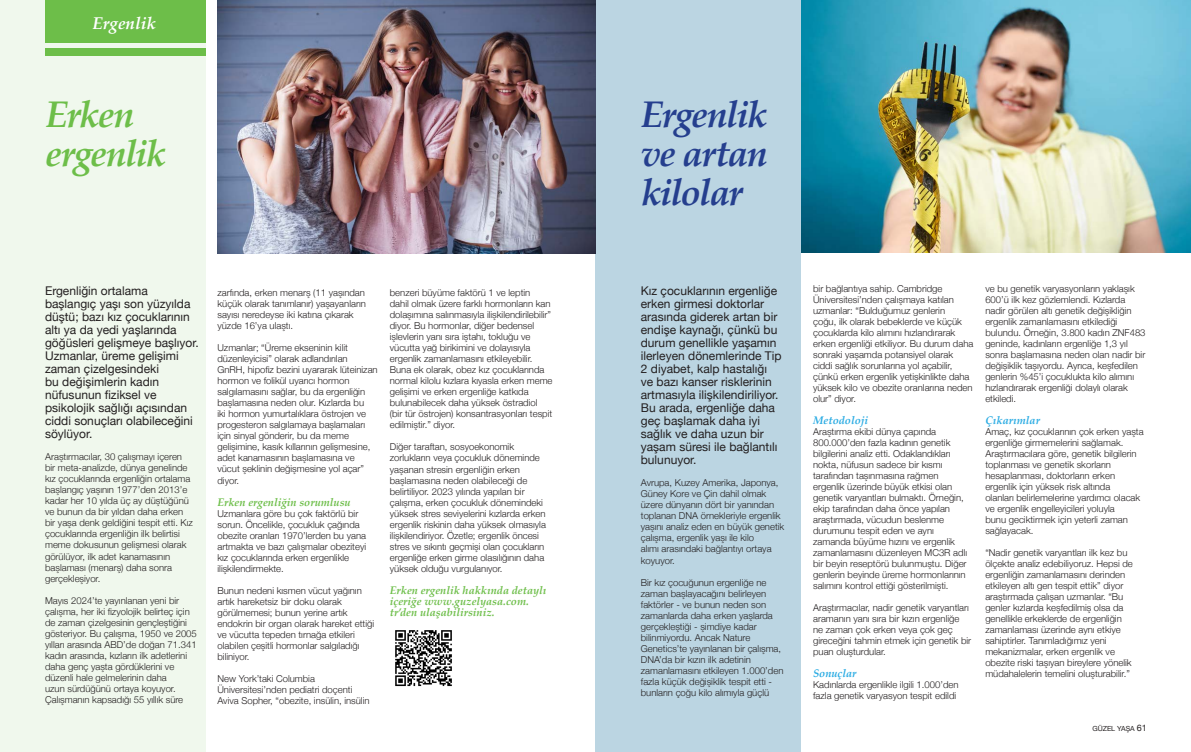
<style>
.page{position:relative;width:1191px;height:752px;background:#fff}
.page>*{position:absolute;margin:0;border:0;box-sizing:border-box;transform-origin:0 0}
.t1{font:italic 700 37px/39px "Palatino Linotype";letter-spacing:-.045em;color:#253f8e;text-align:justify}
.t2{font:italic 700 37px "Palatino Linotype";letter-spacing:-.045em;color:#6dbe49}
.t3{font:italic 700 17px "Palatino Linotype";color:#fff}
.KUTU{font:12px/13px "Helvetica Neue";color:#231f20}
.KUTU-2{font:italic 700 11px/11px "Palatino Linotype";color:#6dbe49}
.KUTU-3{font:italic 700 11px "Palatino Linotype";color:#29abe3}
.KUTU-4{font:300 9.5px/11px "Helvetica Neue";color:#231f20}
.t4{font:7px "Helvetica Neue";color:#231f20}
.s1{font-size:9px}
</style>
<div class="page">
<img style="left:801px;top:0;width:390px;height:253px">
<div style="left:595px;top:0;width:206px;height:751px;background:#bbd5e2"></div>
<div style="left:0;top:0;width:205px;height:751px;background:#f0f8ed"></div>
<div style="left:45px;top:48px;width:161px;height:8px;background:#6dbe49"></div>
<div style="left:45px;top:0;width:161px;height:43px;background:#6dbe49"></div>
<img style="left:217px;top:0;width:378px;height:253px">
<img style="left:395px;top:630px;width:57px;height:57px">
<p class="t3" style="left:93px;top:11px;width:65px">Ergenlik</p>
<p class="t2" style="left:45px;top:88px;width:91px">Erken</p>
<p class="t2" style="left:45px;top:127px;width:122px">ergenlik</p>
<p class="KUTU" style="left:45px;top:285px;width:155px">Ergenliğin ortalama başlangıç yaşı son yüzyılda düştü; bazı kız çocuklarının altı ya da yedi yaşlarında göğüsleri gelişmeye başlıyor.<br>Uzmanlar, üreme gelişimi zaman çizelgesindeki<br>bu değişimlerin kadın nüfusunun fiziksel ve psikolojik sağlığı açısından ciddi sonuçları olabileceğini söylüyor.</p>
<p class="KUTU-4" style="left:45px;top:450px;width:149px">Araştırmacılar, 30 çalışmayı içeren bir meta-analizde, dünya genelinde kız çocuklarında ergenliğin ortalama başlangıç yaşının 1977’den 2013’e kadar her 10 yılda üç ay düştüğünü ve bunun da bir yıldan daha erken bir yaşa denk geldiğini tespit etti. Kız çocuklarında ergenliğin ilk belirtisi meme dokusunun gelişmesi olarak görülüyor, ilk adet kanamasının başlaması (menarş) daha sonra gerçekleşiyor.</p>
<p class="KUTU-4" style="left:45px;top:593px;width:153px">Mayıs 2024’te yayınlanan yeni bir çalışma, her iki fizyolojik belirteç için de zaman çizelgesinin gençleştiğini gösteriyor. Bu çalışma, 1950 ve 2005 yılları arasında ABD’de doğan 71.341 kadın arasında, kızların ilk adetlerini daha genç yaşta gördüklerini ve düzenli hale gelmelerinin daha<br>uzun sürdüğünü ortaya koyuyor.<br>Çalışmanın kapsadığı 55 yıllık süre</p>
<p class="KUTU-4" style="left:217px;top:286px;width:150px">zarfında, erken menarş (11 yaşından küçük olarak tanımlanır) yaşayanların sayısı neredeyse iki katına çıkarak yüzde 16’ya ulaştı.</p>
<p class="KUTU-4" style="left:217px;top:341px;width:162px">Uzmanlar; “Üreme ekseninin kilit düzenleyicisi” olarak adlandırılan GnRH, hipofiz bezini uyararak lüteinizan hormon ve folikül uyarıcı hormon salgılamasını sağlar, bu da ergenliğin başlamasına neden olur. Kızlarda bu<br>iki hormon yumurtalıklara östrojen ve progesteron salgılamaya başlamaları için sinyal gönderir, bu da meme gelişimine, kasık kıllarının gelişmesine, adet kanamasının başlamasına ve vücut şeklinin değişmesine yol açar” diyor.</p>
<p class="KUTU-2" style="left:217px;top:495px;width:135px">Erken ergenliğin sorumlusu</p>
<p class="KUTU-4" style="left:217px;top:506px;width:150px">Uzmanlara göre bu çok faktörlü bir sorun. Öncelikle, çocukluk çağında obezite oranları 1970’lerden bu yana artmakta ve bazı çalışmalar obeziteyi kız çocuklarında erken ergenlikle ilişkilendirmekte.</p>
<p class="KUTU-4" style="left:217px;top:583px;width:158px">Bunun nedeni kısmen vücut yağının artık hareketsiz bir doku olarak görülmemesi; bunun yerine artık endokrin bir organ olarak hareket ettiği ve vücutta tepeden tırnağa etkileri olabilen çeşitli hormonlar salgıladığı biliniyor.</p>
<p class="KUTU-4" style="left:217px;top:671px;width:154px">New York’taki Columbia<br>Üniversitesi’nden pediatri doçenti<br>Aviva Sopher, “obezite, insülin, insülin</p>
<p class="KUTU-4" style="left:390px;top:286px;width:164px">benzeri büyüme faktörü 1 ve leptin<br>dahil olmak üzere farklı hormonların kan dolaşımına salınmasıyla ilişkilendirilebilir” diyor. Bu hormonlar, diğer bedensel işlevlerin yanı sıra iştahı, tokluğu ve vücutta yağ birikimini ve dolayısıyla ergenlik zamanlamasını etkileyebilir.<br>Buna ek olarak, obez kız çocuklarında normal kilolu kızlara kıyasla erken meme gelişimi ve erken ergenliğe katkıda bulunabilecek daha yüksek östradiol<br>(bir tür östrojen) konsantrasyonları tespit edilmiştir.” diyor.</p>
<p class="KUTU-4" style="left:390px;top:440px;width:158px">Diğer taraftan, sosyoekonomik zorlukların veya çocukluk döneminde yaşanan stresin ergenliğin erken başlamasına neden olabileceği de belirtiliyor. 2023 yılında yapılan bir çalışma, erken çocukluk dönemindeki yüksek stres seviyelerini kızlarda erken ergenlik riskinin daha yüksek olmasıyla ilişkilendiriyor. Özetle; ergenlik öncesi stres ve sıkıntı geçmişi olan çocukların ergenliğe erken girme olasılığının daha yüksek olduğu vurgulanıyor.</p>
<p class="KUTU-2" style="left:390px;top:583px;width:158px">Erken ergenlik hakkında detaylı içeriğe www.guzelyasa.com. tr’den ulaşabilirsiniz.</p>
<p class="t1" style="left:641px;top:93px;width:128px">Ergenlik ve artan kilolar</p>
<p class="KUTU" style="left:641px;top:285px;width:142px">Kız çocuklarının ergenliğe erken girmesi doktorlar arasında giderek artan bir endişe kaynağı, çünkü bu durum genellikle yaşamın ilerleyen dönemlerinde Tip<br>2 diyabet, kalp hastalığı ve bazı kanser risklerinin artmasıyla ilişkilendiriliyor.<br>Bu arada, ergenliğe daha geç başlamak daha iyi sağlık ve daha uzun bir yaşam süresi ile bağlantılı bulunuyor.</p>
<p class="KUTU-4" style="left:641px;top:476px;width:145px">Avrupa, Kuzey Amerika, Japonya,<br>Güney Kore ve Çin dahil olmak üzere dünyanın dört bir yanından toplanan DNA örnekleriyle ergenlik yaşını analiz eden en büyük genetik çalışma, ergenlik yaşı ile kilo<br>alımı arasındaki bağlantıyı ortaya koyuyor.</p>
<p class="KUTU-4" style="left:641px;top:575px;width:144px">Bir kız çocuğunun ergenliğe ne zaman başlayacağını belirleyen faktörler - ve bunun neden son zamanlarda daha erken yaşlarda gerçekleştiği - şimdiye kadar bilinmiyordu. Ancak Nature<br>Genetics’te yayınlanan bir çalışma,<br>DNA’da bir kızın ilk adetinin zamanlamasını etkileyen 1.000’den fazla küçük değişiklik tespit etti - bunların çoğu kilo alımıyla güçlü</p>
<p class="KUTU-4" style="left:813px;top:282px;width:162px">bir bağlantıya sahip. Cambridge Üniversitesi’nden çalışmaya katılan uzmanlar: “Bulduğumuz genlerin<br>çoğu, ilk olarak bebeklerde ve küçük çocuklarda kilo alımını hızlandırarak erken ergenliği etkiliyor. Bu durum daha sonraki yaşamda potansiyel olarak ciddi sağlık sorunlarına yol açabilir, çünkü erken ergenlik yetişkinlikte daha yüksek kilo ve obezite oranlarına neden olur” diyor.</p>
<p class="KUTU-3" style="left:813px;top:412px;width:56px">Metodoloji</p>
<p class="KUTU-4" style="left:813px;top:425px;width:156px">Araştırma ekibi dünya çapında 800.000’den fazla kadının genetik bilgilerini analiz etti. Odaklandıkları nokta, nüfusun sadece bir kısmı tarafından taşınmasına rağmen ergenlik üzerinde büyük etkisi olan genetik varyantları bulmaktı. Örneğin, ekip tarafından daha önce yapılan araştırmada, vücudun beslenme durumunu tespit eden ve aynı zamanda büyüme hızını ve ergenlik zamanlamasını düzenleyen MC3R adlı bir beyin reseptörü bulunmuştu. Diğer genlerin beyinde üreme hormonlarının salımını kontrol ettiği gösterilmişti.</p>
<p class="KUTU-4" style="left:813px;top:601px;width:160px">Araştırmacılar, nadir genetik varyantları aramanın yanı sıra bir kızın ergenliğe ne zaman çok erken veya çok geç gireceğini tahmin etmek için genetik bir puan oluşturdular.</p>
<p class="KUTU-3" style="left:813px;top:665px;width:45px">Sonuçlar</p>
<p class="KUTU-4" style="left:813px;top:678px;width:147px">Kadınlarda ergenlikle ilgili 1.000’den fazla genetik varyasyon tespit edildi</p>
<p class="KUTU-4" style="left:985px;top:282px;width:162px">ve bu genetik varyasyonların yaklaşık 600’ü ilk kez gözlemlendi. Kızlarda nadir görülen altı genetik değişikliğin ergenlik zamanlamasını etkilediği bulundu. Örneğin, 3.800 kadın ZNF483 geninde, kadınların ergenliğe 1,3 yıl sonra başlamasına neden olan nadir bir değişiklik taşıyordu. Ayrıca, keşfedilen genlerin %45’i çocuklukta kilo alımını hızlandırarak ergenliği dolaylı olarak etkiledi.</p>
<p class="KUTU-3" style="left:985px;top:412px;width:56px">Çıkarımlar</p>
<p class="KUTU-4" style="left:985px;top:425px;width:160px">Amaç, kız çocuklarının çok erken yaşta ergenliğe girmemelerini sağlamak.<br>Araştırmacılara göre, genetik bilgilerin toplanması ve genetik skorların hesaplanması, doktorların erken ergenlik için yüksek risk altında<br>olanları belirlemelerine yardımcı olacak ve ergenlik engelleyicileri yoluyla<br>bunu geciktirmek için yeterli zaman sağlayacak.</p>
<p class="KUTU-4" style="left:985px;top:546px;width:149px">“Nadir genetik varyantları ilk kez bu ölçekte analiz edebiliyoruz. Hepsi de ergenliğin zamanlamasını derinden etkileyen altı gen tespit ettik” diyor araştırmada çalışan uzmanlar. “Bu genler kızlarda keşfedilmiş olsa da genellikle erkeklerde de ergenliğin zamanlaması üzerinde aynı etkiye sahiptirler. Tanımladığımız yeni mekanizmalar, erken ergenlik ve obezite riski taşıyan bireylere yönelik müdahalelerin temelini oluşturabilir.”</p>
<p class="t4" style="left:1092px;top:723px;width:56px">GÜZEL YAŞA <span class="s1">61</span></p>
</div>
